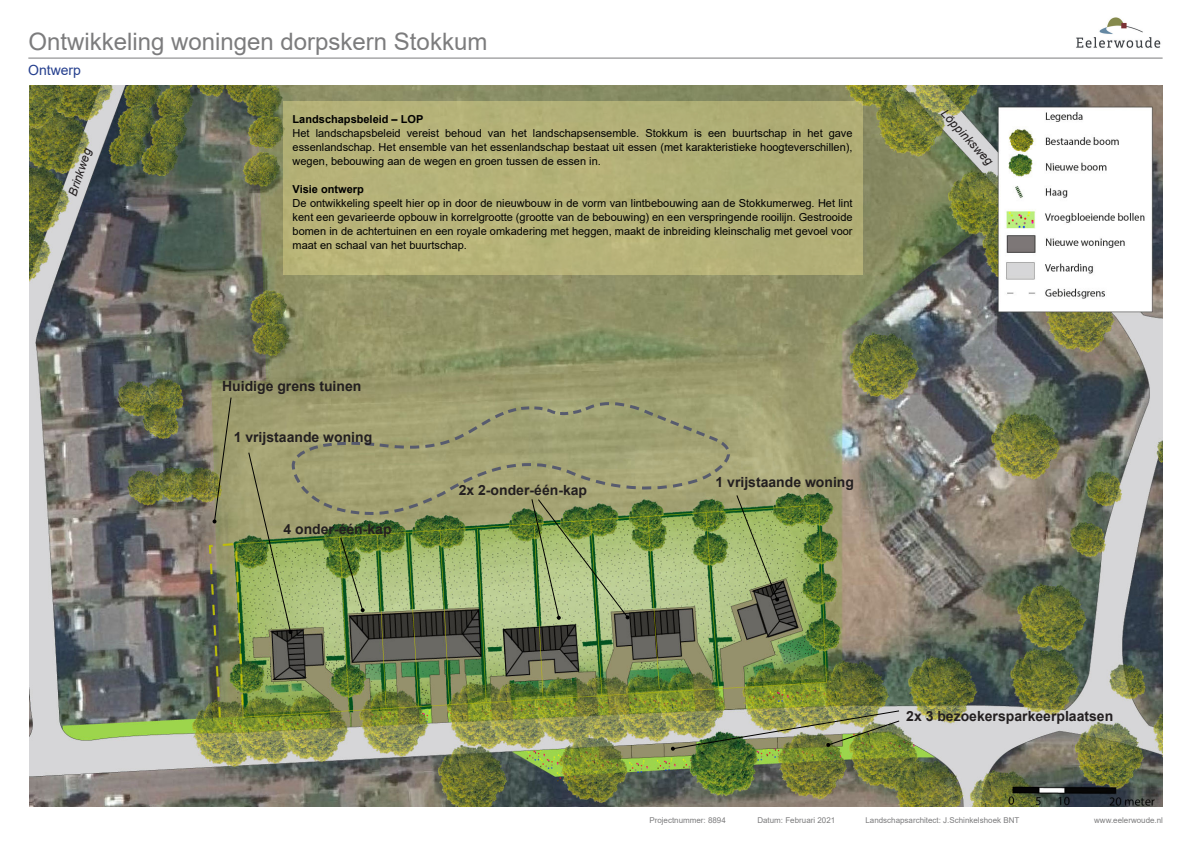
<style>
.page{position:relative;width:1191px;height:842px;background:#fff}
.page>*{position:absolute;margin:0;border:0;box-sizing:border-box;transform-origin:0 0}
.t1{font:24px "Arial";color:#7c7c7d}
.Tekst{font:700 14px "Arial";color:#231f20}
.OMDERTITEL_poster{font:14px "Arial";color:#253f8e}
.Tekst-2{font:italic 12px "Arial";color:#231f20}
.Tekst-3{font:11px/14px "Arial";color:#000;text-align:justify}
.Tekst-4{font:700 11px "Arial";color:#000}
.t2{font:8px "Arial";color:#7c7c7d}
</style>
<div class="page">
<img style="left:29px;top:85px;width:1133px;height:721px">
<hr style="left:28px;top:58px;width:1134px;height:1px;background:#7c7c7d">
<img style="left:1076px;top:17px;width:85px;height:31px">
<svg style="left:248px;top:401px;width:531px;height:233px;background:#949f6a"></svg>
<img style="left:670px;top:710px;width:230px;height:41px">
<svg style="left:212px;top:396px;width:20px;height:127px;background:#8e8d62"></svg>
<div style="left:283px;top:101px;width:580px;height:173px;background:#b4b178"></div>
<h1 class="t1" style="left:28px;top:25px;width:460px">Ontwikkeling woningen dorpskern Stokkum</h1>
<p class="OMDERTITEL_poster" style="left:28px;top:60px;width:54px">Ontwerp</p>
<p class="Tekst-2" style="left:65px;top:193px;width:51px;rotate:-72deg">Brinkweg</p>
<p class="Tekst-4" style="left:292px;top:112px;width:132px">Landschapsbeleid – LOP</p>
<p class="Tekst-3" style="left:292px;top:126px;width:561px">Het landschapsbeleid vereist behoud van het landschapsensemble. Stokkum is een buurtschap in het gave essenlandschap. Het ensemble van het essenlandschap bestaat uit essen (met karakteristieke hoogteverschillen), wegen, bebouwing aan de wegen en groen tussen de essen in.</p>
<p class="Tekst-4" style="left:292px;top:182px;width:73px">Visie ontwerp</p>
<p class="Tekst-3" style="left:292px;top:196px;width:561px">De ontwikkeling speelt hier op in door de nieuwbouw in de vorm van lintbebouwing aan de Stokkumerweg. Het lint kent een gevarieerde opbouw in korrelgrootte (grootte van de bebouwing) en een verspringende rooilijn. Gestrooide bomen in de achtertuinen en een royale omkadering met heggen, maakt de inbreiding kleinschalig met gevoel voor maat en schaal van het buurtschap.</p>
<p class="Tekst" style="left:222px;top:376px;width:141px">Huidige grens tuinen</p>
<p class="Tekst" style="left:234px;top:427px;width:140px">1 vrijstaande woning</p>
<p class="Tekst" style="left:283px;top:519px;width:110px">4 onder-één-kap</p>
<p class="Tekst" style="left:459px;top:480px;width:130px">2x 2-onder-één-kap</p>
<p class="Tekst" style="left:715px;top:472px;width:140px">1 vrijstaande woning</p>
<p class="Tekst-2" style="left:949px;top:106px;width:72px;rotate:47deg">Löppinksweg</p>
<p class="Tekst" style="left:906px;top:706px;width:208px">2x 3 bezoekersparkeerplaatsen</p>
<p class="t2" style="left:649px;top:815px;width:78px">Projectnummer: 8894</p>
<p class="t2" style="left:757px;top:815px;width:79px">Datum: Februari 2021</p>
<p class="t2" style="left:865px;top:815px;width:155px">Landschapsarchitect: J.Schinkelshoek BNT</p>
<p class="t2" style="left:1094px;top:815px;width:70px">www.eelerwoude.nl</p>
</div>
